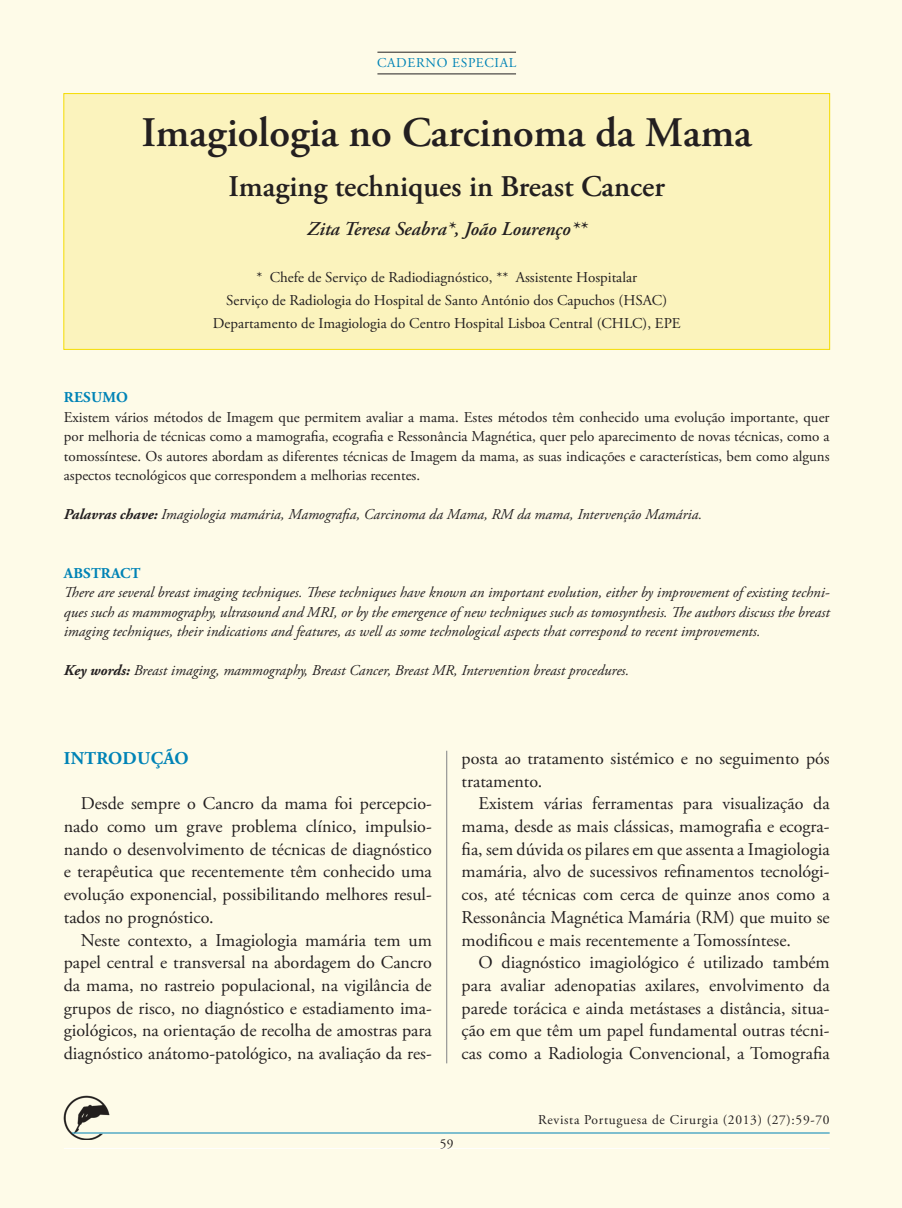
<style>
.page{position:relative;width:902px;height:1208px;background:#fff}
.page>*{position:absolute;margin:0;border:0;box-sizing:border-box;transform-origin:0 0}
._01_Titulo{font:600 42px "Adobe Garamond Pro";color:#231f20}
.RESUMOS{font:600 30px "Adobe Garamond Pro";color:#231f20}
._03_Autores{font:italic 600 19.5px "Adobe Garamond Pro";color:#231f20}
.Texto_colunas{font:18px/22.6px "Adobe Garamond Pro";color:#231f20;text-align:justify}
.TITULOS{font:700 18px "Adobe Garamond Pro";letter-spacing:.015em;color:#0083b6}
.RESUMOS-2{font:italic 15px/19.5px "Adobe Garamond Pro";color:#231f20;text-align:justify}
.RESUMOS-3{font:15px/19.5px "Adobe Garamond Pro";color:#231f20;text-align:justify}
._04_Grau_Academico{font:15px "Adobe Garamond Pro";color:#231f20}
.RESUMOS-4{font:700 15px "Adobe Garamond Pro";letter-spacing:.015em;color:#0083b6}
.t1{font:13.5px "Adobe Garamond Pro";letter-spacing:.05em;color:#231f20}
.t2{font:13.5px "Adobe Garamond";letter-spacing:.05em;color:#0083b6}
.s1{font-weight:700}
</style>
<div class="page">
<div style="left:0;top:0;width:901px;height:1208px;background:#fefbe8"></div>
<img style="left:64px;top:1095px;width:45px;height:45px">
<hr style="left:72px;top:1132px;width:757px;height:1px;background:#0083b6">
<hr style="left:64px;top:1148px;width:765px;height:1px;background:#fff">
<hr style="left:377px;top:52px;width:139px;height:1px;background:#231f20">
<hr style="left:377px;top:74px;width:139px;height:1px;background:#231f20">
<div style="left:64px;top:94px;width:765px;height:255px;background:#fbf3bd"></div>
<div style="left:63px;top:93px;width:767px;height:257px;border:1px solid #f5dc01"></div>
<hr style="left:446px;top:750px;width:1px;height:313px;background:#808285">
<p class="t2" style="left:377px;top:56px;width:141px">CADERNO ESPECIAL</p>
<p class="_01_Titulo" style="left:142px;top:108px;width:611px">Imagiologia no Carcinoma da Mama</p>
<p class="RESUMOS" style="left:228px;top:169px;width:438px">Imaging techniques in Breast Cancer</p>
<p class="_03_Autores" style="left:307px;top:218px;width:281px">Zita Teresa Seabra*, João Lourenço**</p>
<p class="_04_Grau_Academico" style="left:256px;top:268px;width:382px">* Chefe de Serviço de Radiodiagnóstico, ** Assistente Hospitalar</p>
<p class="_04_Grau_Academico" style="left:226px;top:291px;width:442px">Serviço de Radiologia do Hospital de Santo António dos Capuchos (HSAC)</p>
<p class="_04_Grau_Academico" style="left:213px;top:314px;width:469px">Departamento de Imagiologia do Centro Hospital Lisboa Central (CHLC), EPE</p>
<p class="RESUMOS-4" style="left:64px;top:389px;width:66px">RESUMO</p>
<p class="RESUMOS-3" style="left:64px;top:408px;width:767px">Existem vários métodos de Imagem que permitem avaliar a mama. Estes métodos têm conhecido uma evolução importante, quer por melhoria de técnicas como a mamografia, ecografia e Ressonância Magnética, quer pelo aparecimento de novas técnicas, como a tomossíntese. Os autores abordam as diferentes técnicas de Imagem da mama, as suas indicações e características, bem como alguns aspectos tecnológicos que correspondem a melhorias recentes.</p>
<p class="RESUMOS-2" style="left:64px;top:505px;width:639px"><span class="s1">Palavras chave:</span> Imagiologia mamária, Mamografia, Carcinoma da Mama, RM da mama, Intervenção Mamária.</p>
<p class="RESUMOS-4" style="left:64px;top:564px;width:78px">ABSTRACT</p>
<p class="RESUMOS-2" style="left:64px;top:583px;width:767px">There are several breast imaging techniques. These techniques have known an important evolution, either by improvement of existing techni&shy;ques such as mammography, ultrasound and MRI, or by the emergence of new techniques such as tomosynthesis. The authors discuss the breast imaging techniques, their indications and features, as well as some technological aspects that correspond to recent improvements.</p>
<p class="RESUMOS-2" style="left:64px;top:661px;width:567px"><span class="s1">Key words:</span> Breast imaging, mammography, Breast Cancer, Breast MR, Intervention breast procedures.</p>
<p class="TITULOS" style="left:64px;top:747px;width:126px">INTRODUÇÃO</p>
<p class="Texto_colunas" style="left:64px;top:793px;width:369px;text-indent:17px">Desde sempre o Cancro da mama foi percepcio&shy;nado como um grave problema clínico, impulsio&shy;nando o desenvolvimento de técnicas de diagnóstico e terapêutica que recentemente têm conhecido uma evolução exponencial, possibilitando melhores resul&shy;tados no prognóstico.</p>
<p class="Texto_colunas" style="left:64px;top:929px;width:369px;text-indent:17px">Neste contexto, a Imagiologia mamária tem um papel central e transversal na abordagem do Cancro da mama, no rastreio populacional, na vigilância de grupos de risco, no diagnóstico e estadiamento ima&shy;giológicos, na orientação de recolha de amostras para diagnóstico anátomo-patológico, na avaliação da res-</p>
<p class="Texto_colunas" style="left:461px;top:747px;width:369px">posta ao tratamento sistémico e no seguimento pós tratamento.</p>
<p class="Texto_colunas" style="left:461px;top:793px;width:369px;text-indent:17px">Existem várias ferramentas para visualização da mama, desde as mais clássicas, mamografia e ecogra&shy;fia, sem dúvida os pilares em que assenta a Imagiologia mamária, alvo de sucessivos refinamentos tecnológi&shy;cos, até técnicas com cerca de quinze anos como a Ressonância Magnética Mamária (RM) que muito se modificou e mais recentemente a Tomossíntese.</p>
<p class="Texto_colunas" style="left:461px;top:952px;width:369px;text-indent:17px">O diagnóstico imagiológico é utilizado também para avaliar adenopatias axilares, envolvimento da parede torácica e ainda metástases a distância, situa&shy;ção em que têm um papel fundamental outras técni&shy;cas como a Radiologia Convencional, a Tomografia</p>
<p class="t1" style="left:440px;top:1135px;width:15px">55</p>
<p class="t1" style="left:538px;top:1111px;width:293px">Revista Portuguesa de Cirurgia (2013) (27):59-70</p>
</div>
